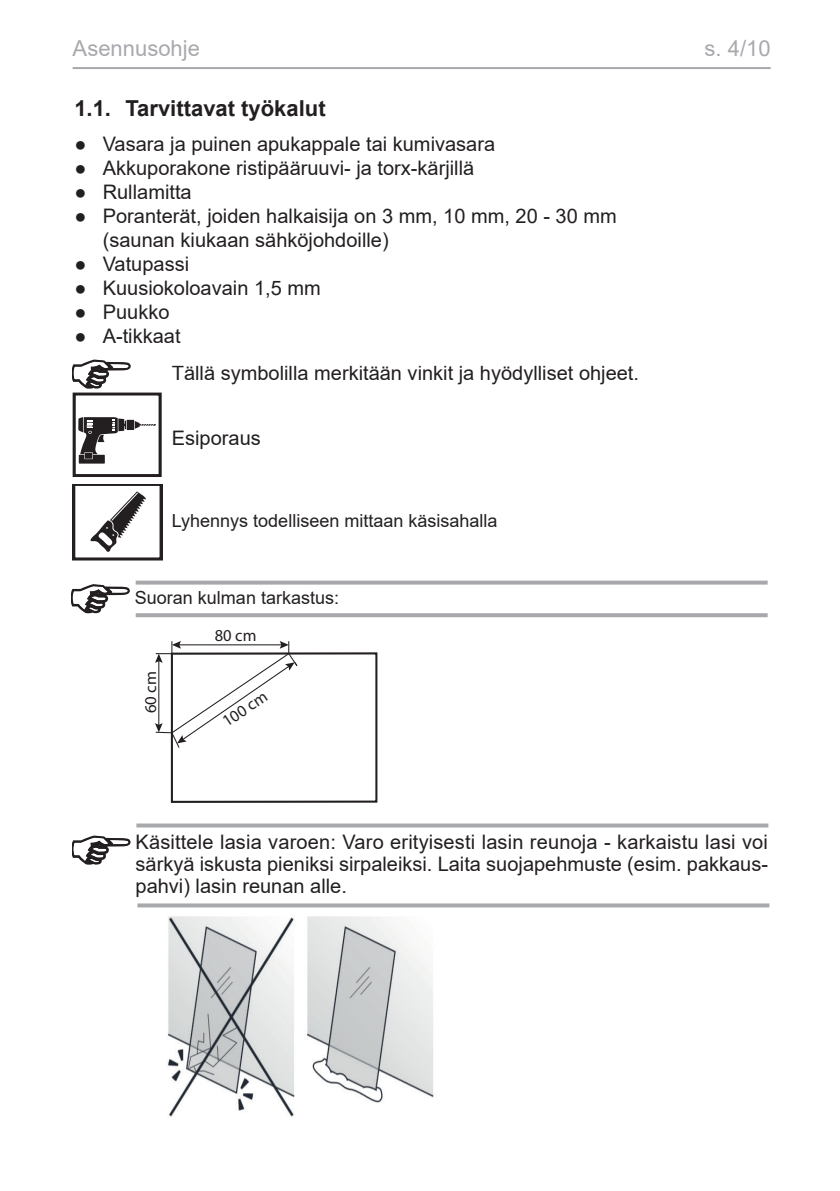
<style>
.page{position:relative;width:840px;height:1191px;background:#fff}
.page>*{position:absolute;margin:0;border:0;box-sizing:border-box;transform-origin:0 0}
.t1{font:700 22px "Arial";color:#231f20}
.t2{font:22px "Arial";color:#a8a9ad}
.t3{font:20px/22px "Arial";color:#231f20;text-align:justify}
.t4{font:18px "Arial";color:#231f20}
.t5{font:16.8px "Myriad Pro";color:#231f20}
.t6{font:16.6px "Myriad Pro";color:#231f20}
.t7{font:16.4px "Myriad Pro";color:#231f20}
</style>
<div class="page">
<hr style="left:73px;top:67px;width:697px;height:2px;background:#a8a9ad">
<div style="left:171px;top:652px;width:206px;height:151px;border:2px solid #231f20"></div>
<svg style="left:155px;top:641px;width:143px;height:108px"></svg>
<svg style="left:72px;top:484px;width:90px;height:76px"></svg>
<div style="left:73px;top:392px;width:88px;height:85px;border:3px solid #231f20"></div>
<svg style="left:78px;top:417px;width:78px;height:46px"></svg>
<svg style="left:136px;top:580px;width:631px;height:4px;fill:#a8a9ad"></svg>
<svg style="left:136px;top:613px;width:631px;height:4px;fill:#a8a9ad"></svg>
<svg style="left:72px;top:359px;width:59px;height:30px"></svg>
<svg style="left:72px;top:584px;width:58px;height:29px"></svg>
<svg style="left:136px;top:823px;width:632px;height:4px;fill:#a8a9ad"></svg>
<svg style="left:137px;top:903px;width:632px;height:4px;fill:#a8a9ad"></svg>
<svg style="left:72px;top:835px;width:59px;height:29px"></svg>
<img style="left:167px;top:916px;width:267px;height:201px">
<p class="t2" style="left:73px;top:33px;width:129px">Asennusohje</p>
<p class="t2" style="left:704px;top:33px;width:68px">s. 4/10</p>
<p class="t1" style="left:74px;top:93px;width:253px">1.1. Tarvittavat työkalut</p>
<p class="t3" style="left:74px;top:133px;width:422px">● Vasara ja puinen apukappale tai kumivasara</p>
<p class="t3" style="left:74px;top:157px;width:401px">● Akkuporakone ristipääruuvi- ja torx-kärjillä</p>
<p class="t3" style="left:74px;top:181px;width:119px">● Rullamitta</p>
<p class="t3" style="left:103px;top:204px;width:515px;line-height:24px;text-indent:-28px">● Poranterät, joiden halkaisija on 3 mm, 10 mm, 20 - 30 mm (saunan kiukaan sähköjohdoille)</p>
<p class="t3" style="left:74px;top:253px;width:116px">● Vatupassi</p>
<p class="t3" style="left:74px;top:277px;width:248px">● Kuusiokoloavain 1,5 mm</p>
<p class="t3" style="left:74px;top:301px;width:97px">● Puukko</p>
<p class="t3" style="left:74px;top:325px;width:108px">● A-tikkaat</p>
<p class="t3" style="left:172px;top:362px;width:468px">Tällä symbolilla merkitään vinkit ja hyödylliset ohjeet.</p>
<p class="t3" style="left:172px;top:427px;width:90px">Esiporaus</p>
<p class="t4" style="left:172px;top:508px;width:327px">Lyhennys todelliseen mittaan käsisahalla</p>
<p class="t4" style="left:135px;top:585px;width:206px">Suoran kulman tarkastus:</p>
<p class="t7" style="left:140px;top:713px;width:44px;rotate:-90deg">60 cm</p>
<p class="t5" style="left:215px;top:625px;width:43px">80 cm</p>
<p class="t6" style="left:218px;top:714px;width:52px;rotate:-34deg">100 cm</p>
<p class="t3" style="left:135px;top:831px;width:633px">Käsittele lasia varoen: Varo erityisesti lasin reunoja - karkaistu lasi voi särkyä iskusta pieniksi sirpaleiksi. Laita suojapehmuste (esim. pakkaus&shy;pahvi) lasin reunan alle.</p>
</div>
